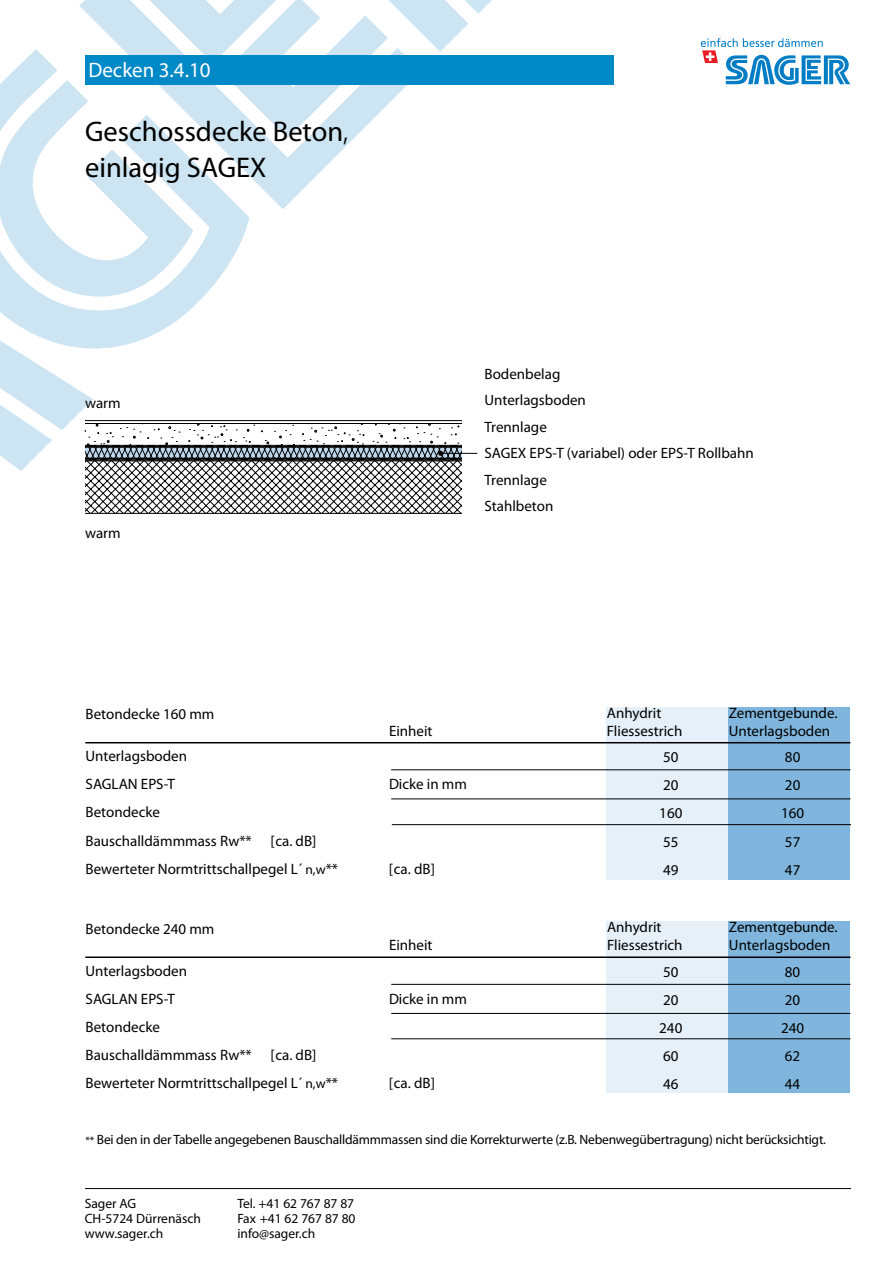
<style>
.page{position:relative;width:893px;height:1263px;background:#fff}
.page>*{position:absolute;margin:0;border:0;box-sizing:border-box;transform-origin:0 0}
.t1{font:28.5px/36px "Myriad Pro";color:#000}
.t2{font:21px "Myriad Pro";color:#fff}
.t3{font:15px/28px "Myriad Pro";color:#000}
.t4{font:13.5px/15px "Myriad Pro";letter-spacing:-.015em;color:#000}
.s1{font-size:13.5px}
.s2{font-size:10.8px}
</style>
<div class="page">
<hr style="left:85px;top:1188px;width:766px;height:1px;background:#000">
<div style="left:728px;top:707px;width:122px;height:172px;background:#80b6dd"></div>
<div style="left:606px;top:707px;width:122px;height:172px;background:#e6f0f8"></div>
<div style="left:728px;top:921px;width:122px;height:172px;background:#80b6dd"></div>
<div style="left:606px;top:921px;width:122px;height:172px;background:#e6f0f8"></div>
<hr style="left:85px;top:956px;width:765px;height:2px;background:#000">
<hr style="left:391px;top:984px;width:459px;height:1px;background:#000">
<hr style="left:391px;top:1013px;width:459px;height:1px;background:#000">
<hr style="left:391px;top:1038px;width:459px;height:1px;background:#000">
<hr style="left:85px;top:742px;width:765px;height:1px;background:#000">
<hr style="left:391px;top:769px;width:459px;height:1px;background:#000">
<hr style="left:391px;top:799px;width:459px;height:1px;background:#000">
<hr style="left:392px;top:824px;width:459px;height:1px;background:#000">
<svg style="left:0;top:0;width:492px;height:514px"></svg>
<hr style="left:441px;top:453px;width:36px;height:1px;background:#000">
<div style="left:85px;top:55px;width:529px;height:30px;background:#0089c7"></div>
<svg style="left:701px;top:38px;width:149px;height:47px"></svg>
<h2 class="t2" style="left:88px;top:57px;width:124px">Decken 3.4.10</h2>
<h1 class="t1" style="left:85px;top:113px;width:264px">Geschossdecke Beton, einlagig SAGEX</h1>
<p class="t3" style="left:85px;top:389px;width:37px">warm</p>
<p class="t3" style="left:85px;top:518px;width:37px">warm</p>
<p class="t3" style="left:484px;top:360px;width:271px;line-height:26.5px">Bodenbelag<br>Unterlagsboden<br>Trennlage<br>SAGEX EPS-T (variabel) oder EPS-T Rollbahn<br>Trennlage<br>Stahlbeton</p>
<p class="t3" style="left:86px;top:700px;width:130px">Betondecke 160 mm</p>
<p class="t3" style="left:86px;top:742px;width:103px">Unterlagsboden<br>SAGLAN EPS-T</p>
<p class="t3" style="left:86px;top:798px;width:254px">Betondecke<br>Bauschalldämmmass Rw** [ca. dB]<br>Bewerteter Normtrittschallpegel L´ <span class="s1">n,w</span>**</p>
<p class="t3" style="left:86px;top:914px;width:130px">Betondecke 240 mm</p>
<p class="t3" style="left:86px;top:956px;width:103px">Unterlagsboden<br>SAGLAN EPS-T</p>
<p class="t3" style="left:86px;top:1013px;width:254px">Betondecke<br>Bauschalldämmmass Rw** [ca. dB]<br>Bewerteter Normtrittschallpegel L´ <span class="s1">n,w</span>**</p>
<p class="t3" style="left:389px;top:716px;width:45px">Einheit</p>
<p class="t3" style="left:389px;top:770px;width:79px">Dicke in mm</p>
<p class="t3" style="left:389px;top:854px;width:47px">[ca. dB]</p>
<p class="t3" style="left:389px;top:931px;width:45px">Einheit</p>
<p class="t3" style="left:389px;top:984px;width:79px">Dicke in mm</p>
<p class="t3" style="left:389px;top:1069px;width:47px">[ca. dB]</p>
<p class="t3" style="left:607px;top:704px;width:77px;line-height:18px">Anhydrit<br>Fliessestrich</p>
<p class="t3" style="left:659px;top:743px;width:25px">50<br>20<br>160<br>55<br>49</p>
<p class="t3" style="left:781px;top:743px;width:25px">80<br>20<br>160<br>57<br>47</p>
<p class="t3" style="left:729px;top:704px;width:110px;line-height:18px">Zementgebunde.<br>Unterlagsboden</p>
<p class="t3" style="left:607px;top:918px;width:77px;line-height:18px">Anhydrit<br>Fliessestrich</p>
<p class="t3" style="left:729px;top:918px;width:110px;line-height:18px">Zementgebunde.<br>Unterlagsboden</p>
<p class="t3" style="left:659px;top:957px;width:25px">50<br>20<br>240<br>60<br>46</p>
<p class="t3" style="left:781px;top:957px;width:25px">80<br>20<br>240<br>62<br>44</p>
<p class="t4" style="left:86px;top:1131px;width:742px"><span class="s2">**</span> Bei den in der Tabelle angegebenen Bauschalldämmmassen sind die Korrekturwerte (z.B. Nebenwegübertragung) nicht berücksichtigt.</p>
<p class="t4" style="left:85px;top:1195px;width:118px">Sager AG<br>CH-5724 Dürrenäsch www.sager.ch</p>
<p class="t4" style="left:237px;top:1195px;width:120px;text-align:justify">Tel. +41 62 767 87 87<br>Fax +41 62 767 87 80 info@sager.ch</p>
</div>
